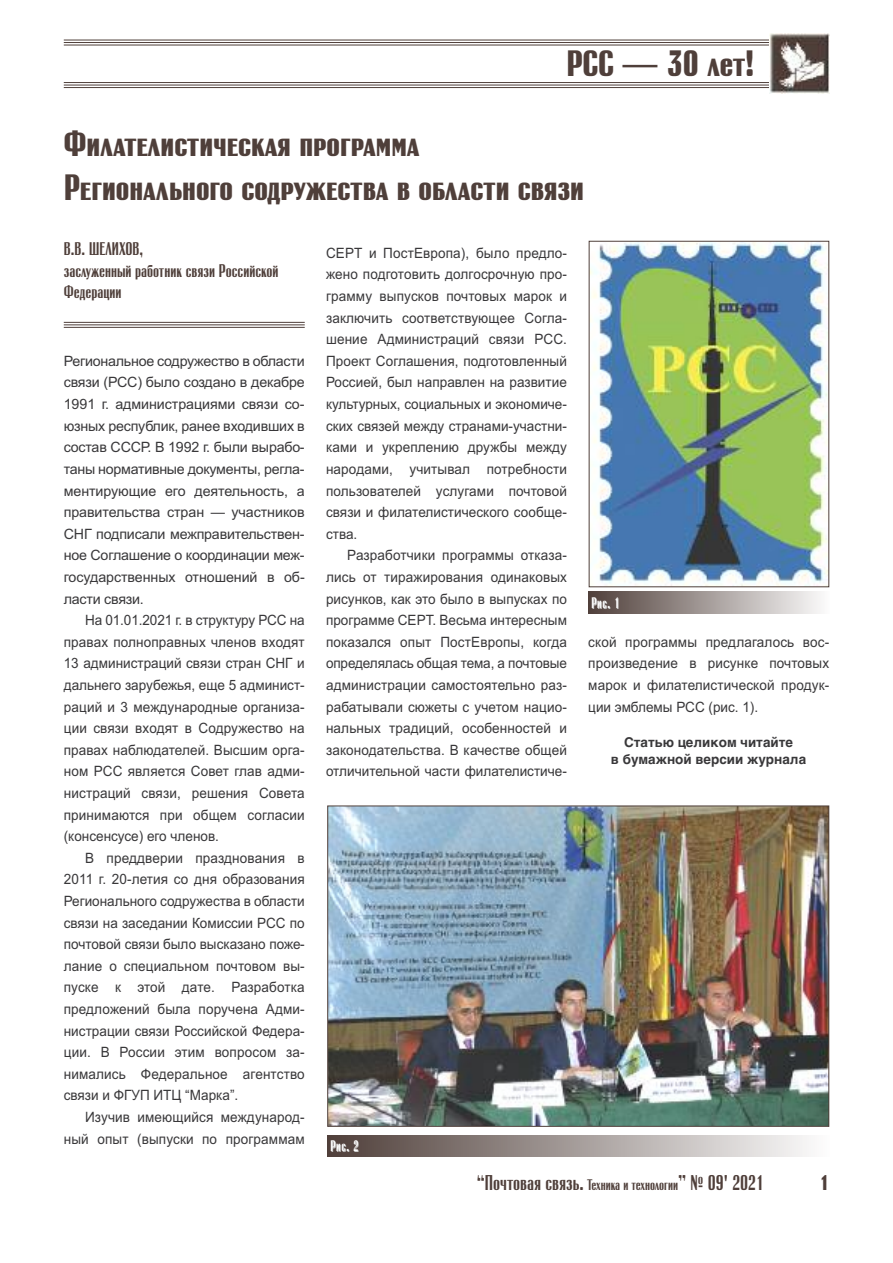
<style>
.page{position:relative;width:893px;height:1263px;background:#fff}
.page>*{position:absolute;margin:0;border:0;box-sizing:border-box;transform-origin:0 0}
.t1{font:700 36px/43.2px "Rubrica Small Caps";color:#4f3f3a}
.t2{font:700 36px "Rubrica";color:#4f3f3a}
.t3{font:21px "Rubrica";color:#4f3f3a}
.t4{font:700 21px "Rubrica";color:#4f3f3a}
.t5{font:18px/21.6px "Rubrica";color:#4f3f3a}
.t6{font:15px "Rubrica";letter-spacing:.05em;color:#fff;scale:.9 1}
.t7{font:14.25px/21.6px "Arial";letter-spacing:.005em;color:#39383a;text-align:justify;scale:.95 1}
.t8{font:14.25px/21.6px "Arial";letter-spacing:.005em;color:#39383a;text-align:justify}
.t9{font:700 13.5px/16.2px "Helvetica";color:#39383a;text-align:center}
.s1{font-size:15px}
</style>
<div class="page">
<hr style="left:64px;top:322px;width:241px;height:1px;background:#4f3f3a">
<hr style="left:64px;top:324px;width:241px;height:1px;background:#4f3f3a">
<hr style="left:64px;top:327px;width:241px;height:1px;background:#4f3f3a">
<hr style="left:64px;top:87px;width:765px;height:1px;background:#4f3f3a">
<hr style="left:64px;top:85px;width:765px;height:1px;background:#4f3f3a">
<hr style="left:64px;top:82px;width:765px;height:1px;background:#4f3f3a">
<hr style="left:64px;top:45px;width:765px;height:1px;background:#4f3f3a">
<hr style="left:64px;top:42px;width:765px;height:1px;background:#4f3f3a">
<hr style="left:64px;top:40px;width:765px;height:1px;background:#4f3f3a">
<img style="left:769px;top:34px;width:60px;height:59px">
<img style="left:591px;top:243px;width:236px;height:342px">
<img style="left:329px;top:807px;width:498px;height:318px">
<div style="left:327px;top:805px;width:502px;height:322px;border:1px solid #4f3f3a"></div>
<div style="left:588px;top:592px;width:241px;height:21px;background:linear-gradient(to right,#503f3a,#fcfcfc)"></div>
<div style="left:327px;top:1135px;width:502px;height:22px;background:linear-gradient(to right,#4f3f3a,#fdfcfc)"></div>
<h1 class="t2" style="left:566px;top:50px;width:189px">РСС — 30 лет!</h1>
<h1 class="t1" style="left:64px;top:122px;width:522px">Филателистическая программа<br>Регионального содружества в области связи</h1>
<p class="t5" style="left:64px;top:239px;width:216px">В.В. ШЕЛИХОВ,<br>заслуженный работник связи Российской<br>Федерации</p>
<p class="t7" style="left:326px;top:242px;width:255px">CEPT и ПостЕвропа), было предло&shy;жено подготовить долгосрочную про&shy;грамму выпусков почтовых марок и заключить соответствующее Согла&shy;шение Администраций связи РСС.<br>Проект Соглашения, подготовленный Россией, был направлен на развитие культурных, социальных и экономиче&shy;ских связей между странами-участни&shy;ками и укреплению дружбы между народами, учитывал потребности пользователей услугами почтовой связи и филателистического сообще&shy;ства.</p>
<p class="t7" style="left:326px;top:545px;width:255px;text-indent:21px">Разработчики программы отказа&shy;лись от тиражирования одинаковых рисунков, как это было в выпусках по программе CEPT. Весьма интересным показался опыт ПостЕвропы, когда определялась общая тема, а почтовые администрации самостоятельно раз&shy;рабатывали сюжеты с учетом нацио&shy;нальных традиций, особенностей и законодательства. В качестве общей отличительной части филателистиче-</p>
<p class="t8" style="left:64px;top:350px;width:242px">Региональное содружество в области связи (РСС) было создано в декабре 1991 г. администрациями связи со&shy;юзных республик, ранее входивших в состав СССР. В 1992 г. были вырабо&shy;таны нормативные документы, регла&shy;ментирующие его деятельность, а правительства стран — участников СНГ подписали межправительствен&shy;ное Соглашение о координации меж&shy;государственных отношений в об&shy;ласти связи.</p>
<p class="t7" style="left:64px;top:609px;width:255px;text-indent:21px">На 01.01.2021 г. в структуру РСС на правах полноправных членов входят 13 администраций связи стран СНГ и дальнего зарубежья, еще 5 админист&shy;раций и 3 международные организа&shy;ции связи входят в Содружество на правах наблюдателей. Высшим орга&shy;ном РСС является Совет глав адми&shy;нистраций связи, решения Совета принимаются при общем согласии (консенсусе) его членов.</p>
<p class="t7" style="left:64px;top:847px;width:255px;text-indent:21px">В преддверии празднования в 2011 г. 20-летия со дня образования Регионального содружества в области связи на заседании Комиссии РСС по почтовой связи было высказано поже&shy;лание о специальном почтовом вы&shy;пуске к этой дате. Разработка предложений была поручена Адми&shy;нистрации связи Российской Федера&shy;ции. В России этим вопросом за&shy;нимались Федеральное агентство связи и ФГУП ИТЦ “Марка”.</p>
<p class="t7" style="left:64px;top:1106px;width:255px;text-align:right">Изучив имеющийся международ&shy;ный опыт (выпуски по программам</p>
<p class="t6" style="left:591px;top:597px;width:33px">Рис. 1</p>
<p class="t7" style="left:588px;top:631px;width:255px">ской программы предлагалось вос&shy;произведение в рисунке почтовых марок и филателистической продук&shy;ции эмблемы РСС (рис. 1).</p>
<p class="t9" style="left:611px;top:735px;width:197px">Статью целиком читайте<br>в бумажной версии журнала</p>
<p class="t6" style="left:330px;top:1140px;width:33px">Рис. 2</p>
<h2 class="t3" style="left:477px;top:1174px;width:289px">“Почтовая связь. <span class="s1">Техника и технологии</span>” № 09' 2021</h2>
<h2 class="t4" style="left:820px;top:1174px;width:11px">1</h2>
</div>
